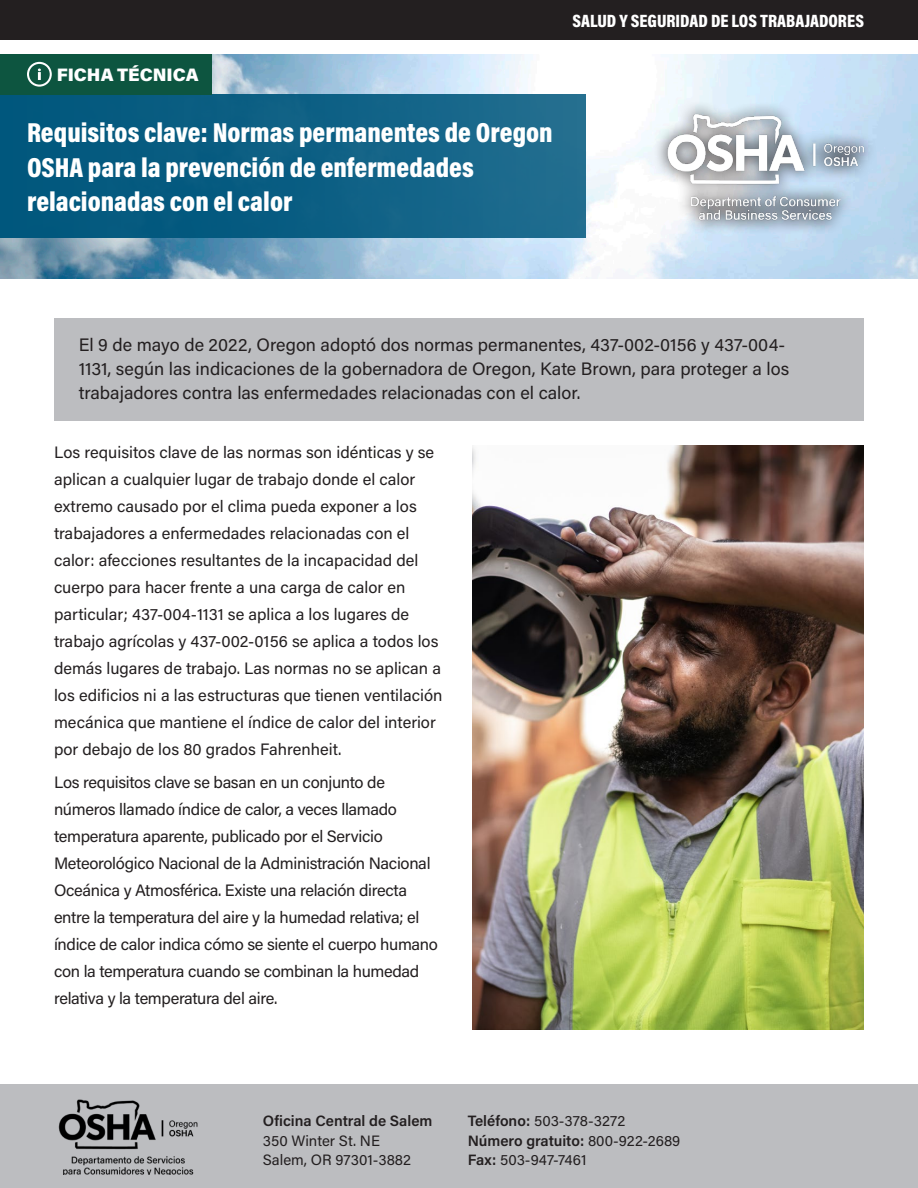
<style>
.page{position:relative;width:918px;height:1188px;background:#fff}
.page>*{position:absolute;margin:0;border:0;box-sizing:border-box;transform-origin:0 0}
.Fact_Sheet_Title{font:900 27.75px/34.5px "Acumin Pro Cond";color:#fff}
.Body{font:18px/24px "Acumin Pro";color:#231f20}
.t1{font:900 18px "Acumin Pro Cond";color:#fff}
.t2{font:900 18px "Acumin Pro";color:#fff}
.Body-2{font:16.5px/27px "Acumin Pro";letter-spacing:-.005em;color:#231f20}
.t3{font:15px/19.5px "Acumin Pro";color:#231f20}
.t4{font:600 15px "Acumin Pro";color:#231f20}
.s1{font-weight:600}
</style>
<div class="page">
<img style="left:0;top:54px;width:918px;height:225px">
<div style="left:0;top:94px;width:586px;height:144px;background:linear-gradient(to right,#00547b,#1f6c8f)"></div>
<img style="left:472px;top:445px;width:392px;height:585px">
<div style="left:54px;top:319px;width:810px;height:102px;background:#bcbdc0"></div>
<div style="left:0;top:0;width:918px;height:40px;background:#231f20"></div>
<div style="left:0;top:54px;width:212px;height:40px;background:#0d5540"></div>
<svg style="left:27px;top:62px;width:25px;height:25px"></svg>
<div style="left:0;top:1084px;width:918px;height:104px;background:#bcbdc0"></div>
<div style="left:653px;top:100px;width:225px;height:134px;background:#231f20;opacity:.75"></div>
<img style="left:666px;top:112px;width:199px;height:109px">
<img style="left:58px;top:1099px;width:140px;height:76px">
<p class="t2" style="left:57px;top:62px;width:144px">FICHA TÉCNICA</p>
<p class="Fact_Sheet_Title" style="left:27px;top:115px;width:527px">Requisitos clave: Normas permanentes de Oregon<br>OSHA para la prevención de enfermedades relacionadas con el calor</p>
<p class="t1" style="left:572px;top:9px;width:293px">SALUD Y SEGURIDAD DE LOS TRABAJADORES</p>
<p class="Body" style="left:79px;top:332px;width:712px">El 9 de mayo de 2022, Oregon adoptó dos normas permanentes, 437-002-0156 y 437-004-<br>1131, según las indicaciones de la gobernadora de Oregon, Kate Brown, para proteger a los trabajadores contra las enfermedades relacionadas con el calor.</p>
<p class="Body-2" style="left:54px;top:438px;width:390px">Los requisitos clave de las normas son idénticas y se aplican a cualquier lugar de trabajo donde el calor extremo causado por el clima pueda exponer a los trabajadores a enfermedades relacionadas con el calor: afecciones resultantes de la incapacidad del cuerpo para hacer frente a una carga de calor en particular; 437-004-1131 se aplica a los lugares de trabajo agrícolas y 437-002-0156 se aplica a todos los demás lugares de trabajo. Las normas no se aplican a los edificios ni a las estructuras que tienen ventilación mecánica que mantiene el índice de calor del interior por debajo de los 80 grados Fahrenheit.</p>
<p class="Body-2" style="left:54px;top:768px;width:386px">Los requisitos clave se basan en un conjunto de números llamado índice de calor, a veces llamado temperatura aparente, publicado por el Servicio Meteorológico Nacional de la Administración Nacional Oceánica y Atmosférica. Existe una relación directa entre la temperatura del aire y la humedad relativa; el índice de calor indica cómo se siente el cuerpo humano con la temperatura cuando se combinan la humedad relativa y la temperatura del aire.</p>
<p class="t4" style="left:263px;top:1111px;width:171px">Oficina Central de Salem</p>
<p class="t3" style="left:263px;top:1130px;width:150px">350 Winter St. NE<br>Salem, OR 97301-3882</p>
<p class="t3" style="left:468px;top:1111px;width:214px"><span class="s1">Teléfono:</span> 503-378-3272<br><span class="s1">Número gratuito:</span> 800-922-2689<br><span class="s1">Fax:</span> 503-947-7461</p>
</div>
